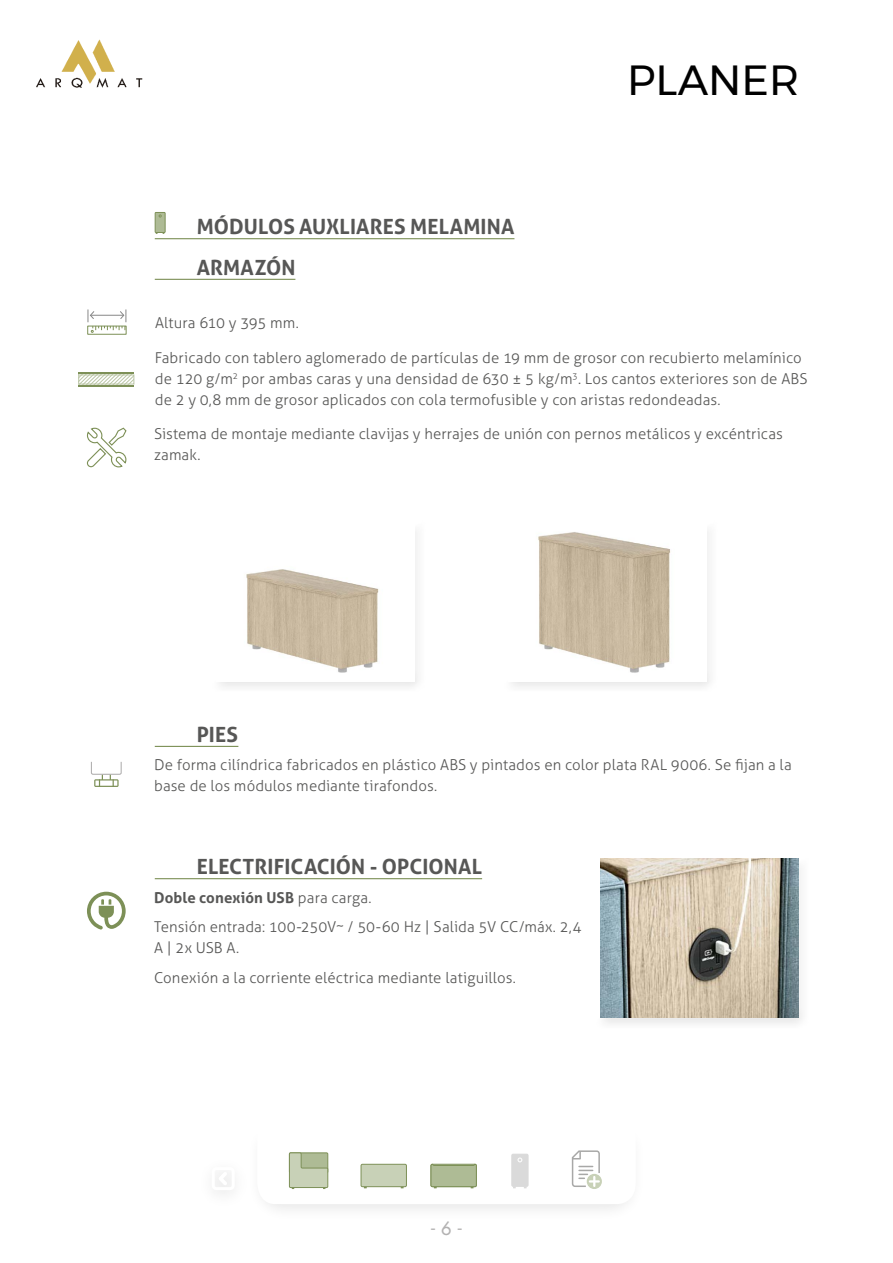
<style>
.page{position:relative;width:893px;height:1263px;background:#fff}
.page>*{position:absolute;margin:0;border:0;box-sizing:border-box;transform-origin:0 0}
.t1{font:42px "Montserrat";color:#000}
.t2{font:700 21px "Aller";letter-spacing:.005em;color:#575756}
.t3{font:500 18px "Futura Std";color:#b3b2b2}
.t4{font:300 15px/21px "Aller";letter-spacing:.005em;color:#575756}
.s1{font-weight:700}
</style>
<div class="page">
<div style="left:212px;top:1167px;width:23px;height:23px;border:3px solid #fff;border-radius:3px"></div>
<svg style="left:215px;top:1168px;width:15px;height:21px"></svg>
<img style="left:246px;top:569px;width:133px;height:104px">
<img style="left:538px;top:532px;width:132px;height:141px">
<div style="left:594px;top:854px;width:215px;height:175px;background:#878787;opacity:.75"></div>
<img style="left:601px;top:858px;width:198px;height:160px">
<div style="left:155px;top:212px;width:10px;height:20px;background:#aebb95"></div>
<div style="left:155px;top:212px;width:10px;height:21px;border:1px solid #7d9057"></div>
<svg style="left:288px;top:1150px;width:314px;height:39px"></svg>
<hr style="left:155px;top:279px;width:140px;height:1px;background:#7d9057">
<hr style="left:155px;top:238px;width:359px;height:1px;background:#7d9057">
<hr style="left:155px;top:746px;width:83px;height:1px;background:#7d9057">
<hr style="left:155px;top:878px;width:327px;height:1px;background:#7d9057">
<svg style="left:91px;top:761px;width:31px;height:26px"></svg>
<svg style="left:86px;top:427px;width:41px;height:41px"></svg>
<svg style="left:87px;top:892px;width:39px;height:37px"></svg>
<div style="left:87px;top:326px;width:40px;height:9px;border:1px solid #7d9057"></div>
<svg style="left:87px;top:309px;width:39px;height:24px"></svg>
<hr style="left:79px;top:372px;width:55px;height:2px;background:#7d9057">
<svg style="left:81px;top:377px;width:51px;height:5px"></svg>
<div style="left:79px;top:375px;width:55px;height:9px;border:1px solid #bbc6a6"></div>
<hr style="left:79px;top:385px;width:55px;height:2px;background:#7d9057">
<img style="left:36px;top:39px;width:107px;height:49px">
<h2 class="t2" style="left:197px;top:213px;width:319px">MÓDULOS AUXLIARES MELAMINA</h2>
<h2 class="t2" style="left:197px;top:254px;width:100px">ARMAZÓN</h2>
<h1 class="t1" style="left:627px;top:48px;width:174px">PLANER</h1>
<p class="t4" style="left:155px;top:312px;width:145px">Altura 610 y 395 mm.</p>
<p class="t4" style="left:155px;top:347px;width:654px">Fabricado con tablero aglomerado de partículas de 19 mm de grosor con recubierto melamínico de 120 g/m<sup>2</sup> por ambas caras y una densidad de 630 ± 5 kg/m<sup>3</sup>. Los cantos exteriores son de ABS de 2 y 0,8 mm de grosor aplicados con cola termofusible y con aristas redondeadas.</p>
<p class="t4" style="left:154px;top:423px;width:630px">Sistema de montaje mediante clavijas y herrajes de unión con pernos metálicos y excéntricas zamak.</p>
<h2 class="t2" style="left:197px;top:721px;width:43px">PIES</h2>
<p class="t4" style="left:154px;top:755px;width:639px">De forma cilíndrica fabricados en plástico ABS y pintados en color plata RAL 9006. Se fijan a la base de los módulos mediante tirafondos.</p>
<h2 class="t2" style="left:197px;top:853px;width:287px">ELECTRIFICACIÓN - OPCIONAL</h2>
<p class="t4" style="left:154px;top:883px;width:429px;line-height:29.5px"><span class="s1">Doble conexión USB</span> para carga.<br>Tensión entrada: 100-250V~ / 50-60 Hz | Salida 5V CC/máx. 2,4</p>
<p class="t4" style="left:154px;top:933px;width:363px;line-height:29.5px">A | 2x USB A.<br>Conexión a la corriente eléctrica mediante latiguillos.</p>
<p class="t3" style="left:430px;top:1217px;width:34px">- 6 -</p>
</div>
